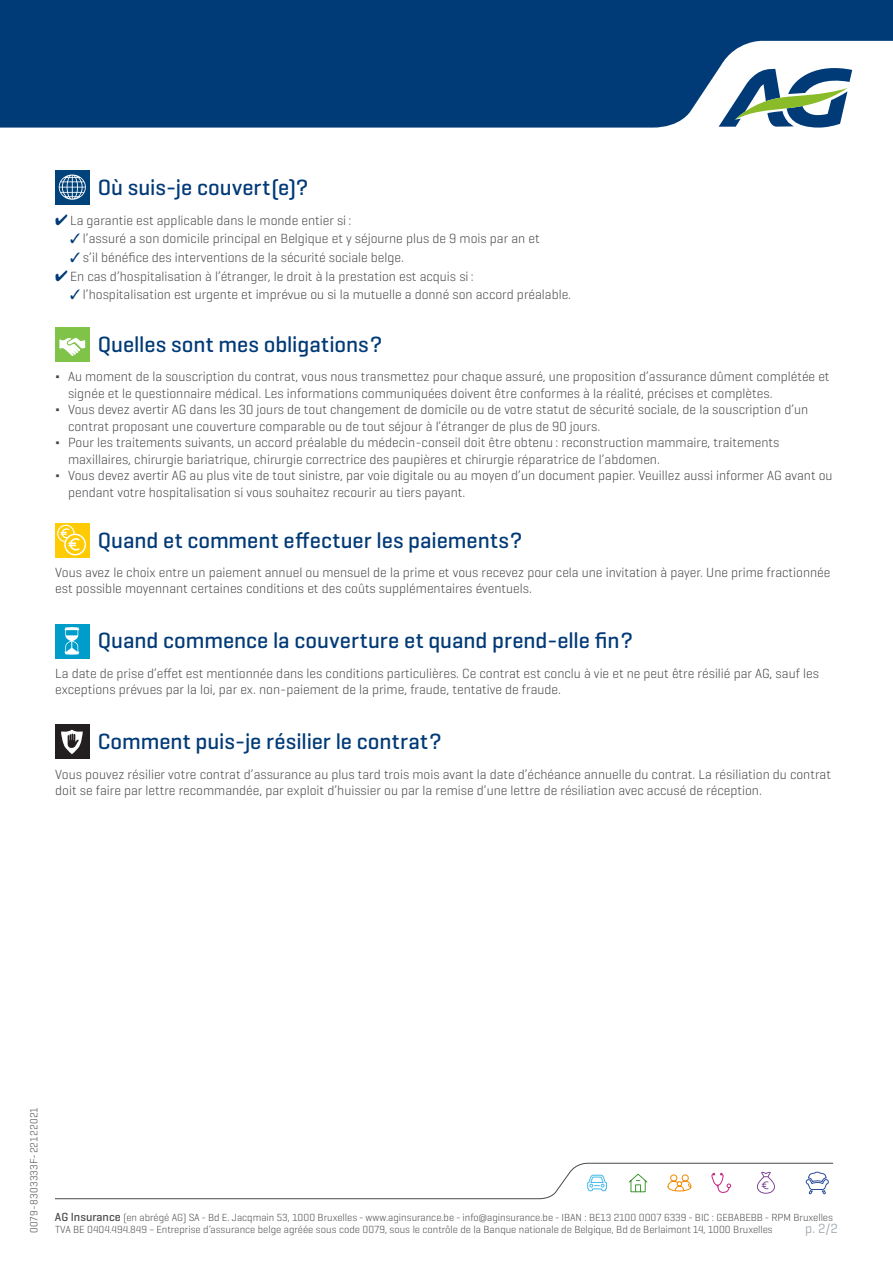
<style>
.page{position:relative;width:893px;height:1263px;background:#fff}
.page>*{position:absolute;margin:0;border:0;box-sizing:border-box;transform-origin:0 0}
.t1{font:500 22.5px "Geogrotesque";color:#003a77}
.t2{font:300 13.5px/16.5px "Geogrotesque";color:#454347}
.t3{font:13.5px "Geogrotesque";color:#a1aab1}
.t4{font:300 10.5px/12px "AG Geogrotesque";color:#4a4a49}
.t5{font:300 10.5px "Geogrotesque";letter-spacing:.02em;color:#454347}
.s1{color:#003a77}
.s2{font-weight:500;font-size:12px}
</style>
<div class="page">
<svg style="left:55px;top:1163px;width:778px;height:36px"></svg>
<svg style="left:0;top:0;width:893px;height:128px;background:#124881"></svg>
<svg style="left:719px;top:63px;width:133px;height:65px"></svg>
<div style="left:55px;top:170px;width:34px;height:34px;background:#00427a"></div>
<svg style="left:59px;top:174px;width:27px;height:26px"></svg>
<div style="left:55px;top:328px;width:34px;height:34px;background:#7fc349"></div>
<svg style="left:59px;top:338px;width:26px;height:18px"></svg>
<div style="left:55px;top:524px;width:34px;height:34px;background:#ffcb05"></div>
<svg style="left:57px;top:525px;width:29px;height:30px"></svg>
<div style="left:55px;top:624px;width:34px;height:34px;background:#009dca"></div>
<svg style="left:64px;top:627px;width:15px;height:28px"></svg>
<div style="left:55px;top:725px;width:34px;height:34px;background:#231f20"></div>
<svg style="left:61px;top:730px;width:22px;height:24px"></svg>
<h1 class="t1" style="left:98px;top:174px;width:212px">Où suis-je couvert(e)?</h1>
<p class="t2" style="left:55px;top:211px;width:298px"><span class="s1">✔</span> La garantie est applicable dans le monde entier si :</p>
<p class="t2" style="left:70px;top:230px;width:471px"><span class="s1">✓</span> l’assuré a son domicile principal en Belgique et y séjourne plus de 9 mois par an et</p>
<p class="t2" style="left:70px;top:249px;width:335px"><span class="s1">✓</span> s’il bénéfice des interventions de la sécurité sociale belge.</p>
<p class="t2" style="left:55px;top:267px;width:420px"><span class="s1">✔</span> En cas d’hospitalisation à l’étranger, le droit à la prestation est acquis si :</p>
<p class="t2" style="left:70px;top:286px;width:502px"><span class="s1">✓</span> l’hospitalisation est urgente et imprévue ou si la mutuelle a donné son accord préalable.</p>
<h1 class="t1" style="left:98px;top:330px;width:286px">Quelles sont mes obligations?</h1>
<p class="t2" style="left:55px;top:368px;width:776px">Δ Au moment de la souscription du contrat, vous nous transmettez pour chaque assuré, une proposition d’assurance dûment complétée et</p>
<p class="t2" style="left:68px;top:385px;width:706px">signée et le questionnaire médical. Les informations communiquées doivent être conformes à la réalité, précises et complètes.</p>
<p class="t2" style="left:55px;top:401px;width:754px">Δ Vous devez avertir AG dans les 30 jours de tout changement de domicile ou de votre statut de sécurité sociale, de la souscription d’un</p>
<p class="t2" style="left:68px;top:418px;width:534px">contrat proposant une couverture comparable ou de tout séjour à l’étranger de plus de 90 jours.</p>
<p class="t2" style="left:55px;top:434px;width:725px">Δ Pour les traitements suivants, un accord préalable du médecin-conseil doit être obtenu : reconstruction mammaire, traitements</p>
<p class="t2" style="left:68px;top:451px;width:593px">maxillaires, chirurgie bariatrique, chirurgie correctrice des paupières et chirurgie réparatrice de l’abdomen.</p>
<p class="t2" style="left:55px;top:467px;width:779px">Δ Vous devez avertir AG au plus vite de tout sinistre, par voie digitale ou au moyen d’un document papier. Veuillez aussi informer AG avant ou</p>
<p class="t2" style="left:68px;top:484px;width:399px">pendant votre hospitalisation si vous souhaitez recourir au tiers payant.</p>
<h1 class="t1" style="left:98px;top:526px;width:426px">Quand et comment effectuer les paiements?</h1>
<p class="t2" style="left:55px;top:564px;width:777px">Vous avez le choix entre un paiement annuel ou mensuel de la prime et vous recevez pour cela une invitation à payer. Une prime fractionnée est possible moyennant certaines conditions et des coûts supplémentaires éventuels.</p>
<h1 class="t1" style="left:98px;top:627px;width:537px">Quand commence la couverture et quand prend-elle fin?</h1>
<p class="t2" style="left:55px;top:664px;width:765px">La date de prise d’effet est mentionnée dans les conditions particulières. Ce contrat est conclu à vie et ne peut être résilié par AG, sauf les exceptions prévues par la loi, par ex. non-paiement de la prime, fraude, tentative de fraude.</p>
<h1 class="t1" style="left:98px;top:727px;width:345px">Comment puis-je résilier le contrat?</h1>
<p class="t2" style="left:55px;top:765px;width:777px">Vous pouvez résilier votre contrat d’assurance au plus tard trois mois avant la date d’échéance annuelle du contrat. La résiliation du contrat doit se faire par lettre recommandée, par exploit d’huissier ou par la remise d’une lettre de résiliation avec accusé de réception.</p>
<p class="t5" style="left:28px;top:1233px;width:128px;rotate:-90deg">0079-8303333F-22122021</p>
<p class="t4" style="left:55px;top:1211px;width:780px"><span class="s2">AG Insurance</span> (en abrégé AG) SA - Bd E. Jacqmain 53, 1000 Bruxelles - www.aginsurance.be - info@aginsurance.be - IBAN : BE13 2100 0007 6339 - BIC : GEBABEBB - RPM Bruxelles<br>TVA BE 0404.494.849 – Entreprise d’assurance belge agréée sous code 0079, sous le contrôle de la Banque nationale de Belgique, Bd de Berlaimont 14, 1000 Bruxelles</p>
<p class="t3" style="left:805px;top:1220px;width:34px">p. 2/2</p>
</div>
